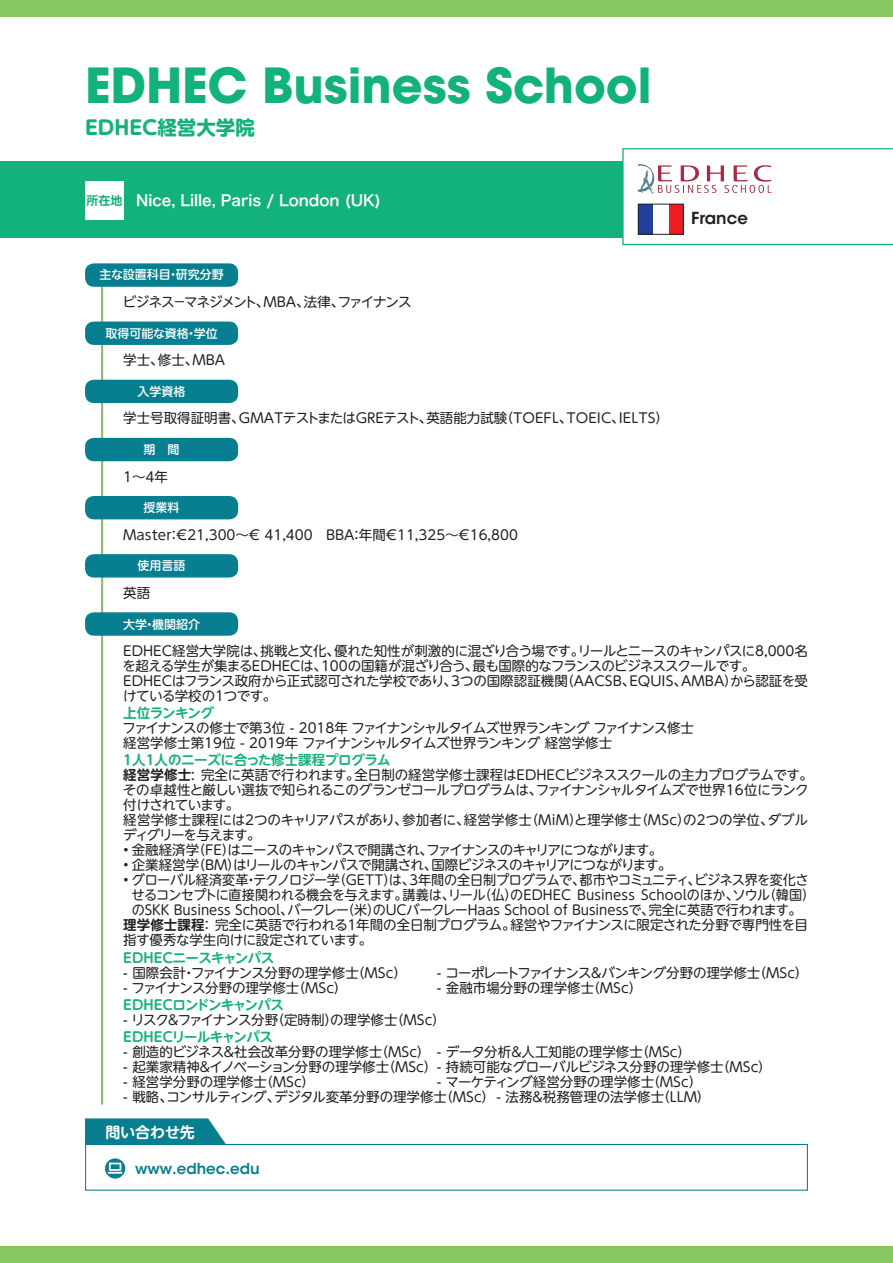
<style>
.page{position:relative;width:893px;height:1263px;background:#fff}
.page>*{position:absolute;margin:0;border:0;box-sizing:border-box;transform-origin:0 0}
.t1{font:700 48px "ITC Avant Garde Std";color:#13b27b}
.t2{font:700 19.5px "UD Shin M Go Pro";color:#13b27b}
.t3{font:600 16.5px "ITC Avant Garde Std";color:#231f20}
.t4{font:15px "Hira Kaku Std N W6";color:#fff}
.t5{font:600 15px "ITC Avant Garde Std";color:#087f90}
.t6{font:700 15px "UD Shin M Go Pro De";letter-spacing:-.01em;color:#fff}
.t7{font:13.5px/15px "UD Shin M Go Pro";letter-spacing:-.015em;color:#231f20}
.t8{font:13.5px/15px "UD Shin M Go Pro";letter-spacing:-.045em;color:#231f20}
.t9{font:700 13.5px "UD Shin M Go Pro De";letter-spacing:-.03em;color:#13b27b}
.t10{font:13.5px "UD Shin M Go Pro";letter-spacing:-.04em;color:#231f20}
.t11{font:13.5px "UD Shin M Go Pro";letter-spacing:-.05em;color:#231f20}
.t12{font:13.5px "UD Shin M Go Pro";letter-spacing:-.07em;color:#231f20}
.t13{font:500 12px "UD Shin M Go Pro";color:#fff}
.s1{font-family:"UD Shin M Go Pro De";font-weight:700;font-size:12px;color:#13b27b}
.s2{font-family:"UD Shin M Go Pro De";font-weight:700}
</style>
<div class="page">
<div style="left:0;top:1246px;width:893px;height:17px;background:#87c761"></div>
<div style="left:0;top:0;width:893px;height:17px;background:#87c761"></div>
<div style="left:0;top:162px;width:893px;height:76px;background:#13b27b"></div>
<div style="left:85px;top:181px;width:38px;height:39px;background:#fff"></div>
<svg style="left:622px;top:148px;width:271px;height:97px"></svg>
<hr style="left:101px;top:286px;width:2px;height:818px;background:#87c761">
<div style="left:85px;top:263px;width:153px;height:24px;background:#087f90;border-radius:9px"></div>
<div style="left:85px;top:322px;width:153px;height:23px;background:#087f90;border-radius:9px"></div>
<div style="left:85px;top:380px;width:153px;height:23px;background:#087f90;border-radius:9px"></div>
<div style="left:85px;top:438px;width:153px;height:23px;background:#087f90;border-radius:9px"></div>
<div style="left:85px;top:496px;width:153px;height:23px;background:#087f90;border-radius:9px"></div>
<div style="left:85px;top:554px;width:153px;height:23px;background:#087f90;border-radius:9px"></div>
<div style="left:85px;top:612px;width:153px;height:24px;background:#087f90;border-radius:9px"></div>
<div style="left:85px;top:1144px;width:723px;height:47px;border:1px solid #087f90"></div>
<svg style="left:85px;top:1118px;width:142px;height:27px;background:#1c8999"></svg>
<div style="left:105px;top:1158px;width:20px;height:20px;background:#087f90;border-radius:50%"></div>
<svg style="left:108px;top:1162px;width:14px;height:12px"></svg>
<h1 class="t1" style="left:85px;top:54px;width:568px">EDHEC Business School</h1>
<h2 class="t2" style="left:85px;top:111px;width:171px">EDHEC経営大学院</h2>
<p class="t4" style="left:86px;top:189px;width:296px"><span class="s1">所在地</span> Nice, Lille, Paris / London (UK)</p>
<p class="t3" style="left:691px;top:208px;width:58px">France</p>
<p class="t13" style="left:99px;top:265px;width:126px">主な設置科目・研究分野</p>
<p class="t12" style="left:123px;top:291px;width:290px">ビジネス－マネジメント、MBA、法律、ファイナンス</p>
<p class="t13" style="left:105px;top:323px;width:114px">取得可能な資格・学位</p>
<p class="t7" style="left:123px;top:352px;width:103px">学士、修士、MBA</p>
<p class="t13" style="left:138px;top:382px;width:49px">入学資格</p>
<p class="t7" style="left:123px;top:410px;width:547px">学士号取得証明書、GMATテストまたはGREテスト、英語能力試験（TOEFL、TOEIC、IELTS）</p>
<p class="t13" style="left:144px;top:440px;width:37px">期　間</p>
<p class="t7" style="left:123px;top:468px;width:46px">1～4年</p>
<p class="t13" style="left:144px;top:498px;width:37px">授業料</p>
<p class="t7" style="left:123px;top:526px;width:396px">Master：€21,300〜€ 41,400　BBA：年間€11,325〜€16,800</p>
<p class="t13" style="left:138px;top:556px;width:49px">使用言語</p>
<p class="t7" style="left:123px;top:585px;width:28px">英語</p>
<p class="t13" style="left:123px;top:614px;width:78px">大学・機関紹介</p>
<p class="t7" style="left:123px;top:643px;width:687px">EDHEC経営大学院は、挑戦と文化、優れた知性が刺激的に混ざり合う場です。リールとニースのキャンパスに8,000名を超える学生が集まるEDHECは、100の国籍が混ざり合う、最も国際的なフランスのビジネススクールです。<br>EDHECはフランス政府から正式認可された学校であり、3つの国際認証機関（AACSB、EQUIS、AMBA）から認証を受けている学校の1つです。</p>
<p class="t9" style="left:123px;top:702px;width:92px">上位ランキング</p>
<p class="t8" style="left:123px;top:720px;width:586px">ファイナンスの修士で第3位 - 2018年 ファイナンシャルタイムズ世界ランキング ファイナンス修士　経営学修士第19位 - 2019年 ファイナンシャルタイムズ世界ランキング 経営学修士</p>
<p class="t9" style="left:123px;top:749px;width:269px">1人1人のニーズに合った修士課程プログラム</p>
<p class="t7" style="left:123px;top:767px;width:692px"><span class="s2">経営学修士</span>: 完全に英語で行われます。全日制の経営学修士課程はEDHECビジネススクールの主力プログラムです。その卓越性と厳しい選抜で知られるこのグランゼコールプログラムは、ファイナンシャルタイムズで世界16位にランク付けされています。<br>経営学修士課程には2つのキャリアパスがあり、参加者に、経営学修士（MiM）と理学修士（MSc）の2つの学位、ダブルディグリーを与えます。</p>
<p class="t8" style="left:123px;top:842px;width:541px">• 金融経済学（FE）はニースのキャンパスで開講され、ファイナンスのキャリアにつながります。</p>
<p class="t10" style="left:123px;top:854px;width:550px">• 企業経営学（BM）はリールのキャンパスで開講され、国際ビジネスのキャリアにつながります。</p>
<p class="t7" style="left:123px;top:872px;width:687px">• グローバル経済変革・テクノロジー学（GETT）は、3年間の全日制プログラムで、都市やコミュニティ、ビジネス界を変化さ</p>
<p class="t7" style="left:132px;top:887px;width:685px">せるコンセプトに直接関われる機会を与えます。講義は、リール（仏）のEDHEC Business Schoolのほか、ソウル（韓国）</p>
<p class="t7" style="left:132px;top:902px;width:671px">のSKK Business School、バークレー（米）のUCバークレーHaas School of Businessで、完全に英語で行われます。</p>
<p class="t7" style="left:123px;top:917px;width:686px"><span class="s2">理学修士課程</span>： 完全に英語で行われる1年間の全日制プログラム。経営やファイナンスに限定された分野で専門性を目</p>
<p class="t7" style="left:123px;top:932px;width:251px">指す優秀な学生向けに設定されています。</p>
<p class="t9" style="left:123px;top:946px;width:153px">EDHECニースキャンパス</p>
<p class="t7" style="left:123px;top:964px;width:285px">- 国際会計・ファイナンス分野の理学修士（MSc）</p>
<p class="t11" style="left:437px;top:961px;width:373px">- コーポレートファイナンス＆バンキング分野の理学修士（MSc）</p>
<p class="t7" style="left:123px;top:979px;width:225px">- ファイナンス分野の理学修士（MSc）</p>
<p class="t7" style="left:437px;top:979px;width:206px">- 金融市場分野の理学修士（MSc）</p>
<p class="t9" style="left:123px;top:993px;width:162px">EDHECロンドンキャンパス</p>
<p class="t7" style="left:123px;top:1011px;width:323px">- リスク＆ファイナンス分野（定時制）の理学修士（MSc）</p>
<p class="t9" style="left:123px;top:1026px;width:151px">EDHECリールキャンパス</p>
<p class="t7" style="left:123px;top:1043px;width:569px">- 創造的ビジネス＆社会改革分野の理学修士（MSc） - データ分析＆人工知能の理学修士（MSc）</p>
<p class="t7" style="left:123px;top:1058px;width:650px">- 起業家精神＆イノベーション分野の理学修士（MSc）- 持続可能なグローバルビジネス分野の理学修士（MSc）</p>
<p class="t7" style="left:123px;top:1073px;width:193px">- 経営学分野の理学修士（MSc）</p>
<p class="t7" style="left:437px;top:1073px;width:266px">- マーケティング経営分野の理学修士（MSc）</p>
<p class="t7" style="left:123px;top:1088px;width:588px">- 戦略、コンサルティング、デジタル変革分野の理学修士（MSc） - 法務＆税務管理の法学修士（LLM）</p>
<p class="t6" style="left:105px;top:1120px;width:91px">問い合わせ先</p>
<p class="t5" style="left:135px;top:1159px;width:126px">www.edhec.edu</p>
</div>
